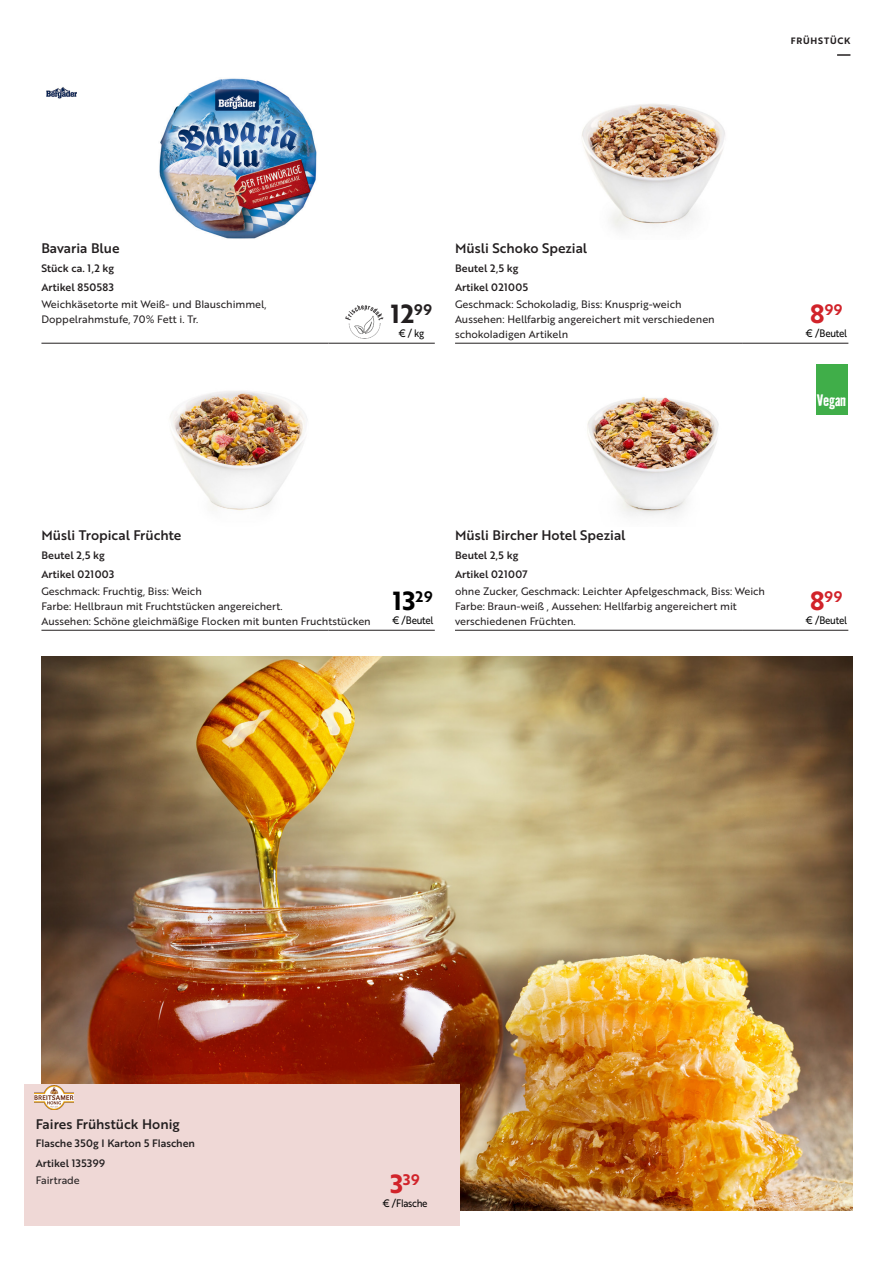
<style>
.page{position:relative;width:893px;height:1263px;background:#fff}
.page>*{position:absolute;margin:0;border:0;box-sizing:border-box;transform-origin:0 0}
.t1{font:25.5px "Brother 1816 Bold";color:#231f20}
.t2{font:25.5px "Brother 1816 Bold";color:#000}
.t3{font:700 15px "Badhouse";letter-spacing:-.04em;color:#fff}
.t4{font:14.85px "Brother 1816 Bold";color:#d1232a}
.t5{font:13.5px "Brother 1816 Medium";color:#231f20}
.t6{font:10.5px "Brother 1816 Regular";color:#231f20}
.t7{font:10.5px "Brother 1816 Medium";color:#231f20}
.t8{font:10.5px "Brother 1816 Medium";letter-spacing:.025em;color:#231f20}
.t9{font:10.5px "Brother 1816 Regular";letter-spacing:-.03em;color:#000;scale:.9 1}
.t10{font:10.5px "Brother 1816 Medium";letter-spacing:.02em;color:#231f20}
.t11{font:9px "Brother 1816 Bold";letter-spacing:.09em;color:#231f20}
.s1{font-size:25.5px}
</style>
<div class="page">
<hr style="left:455px;top:343px;width:287px;height:1px;background:#231f20">
<hr style="left:742px;top:343px;width:106px;height:1px;background:#231f20">
<img style="left:582px;top:104px;width:143px;height:127px">
<img style="left:345px;top:305px;width:39px;height:34px">
<svg style="left:837px;top:54px;width:13px;height:2px"></svg>
<img style="left:159px;top:78px;width:158px;height:161px">
<hr style="left:41px;top:343px;width:287px;height:1px;background:#231f20">
<hr style="left:328px;top:343px;width:107px;height:1px;background:#231f20">
<img style="left:47px;top:87px;width:30px;height:12px">
<img style="left:41px;top:657px;width:812px;height:554px">
<div style="left:24px;top:1084px;width:436px;height:141px;background:#efd8d6"></div>
<img style="left:170px;top:391px;width:137px;height:120px">
<hr style="left:41px;top:630px;width:287px;height:1px;background:#231f20">
<hr style="left:328px;top:630px;width:107px;height:1px;background:#231f20">
<img style="left:587px;top:396px;width:132px;height:120px">
<hr style="left:455px;top:630px;width:287px;height:1px;background:#231f20">
<hr style="left:742px;top:630px;width:106px;height:1px;background:#231f20">
<img style="left:35px;top:1086px;width:38px;height:23px">
<div style="left:816px;top:365px;width:32px;height:50px;background:#40ae49"></div>
<p class="t11" style="left:791px;top:34px;width:61px">FRÜHSTÜCK</p>
<p class="t5" style="left:41px;top:238px;width:80px">Bavaria Blue</p>
<p class="t7" style="left:41px;top:260px;width:74px">Stück ca. 1,2 kg</p>
<p class="t8" style="left:41px;top:279px;width:74px">Artikel 850583</p>
<p class="t6" style="left:41px;top:297px;width:227px">Weichkäsetorte mit Weiß- und Blauschimmel,</p>
<p class="t6" style="left:41px;top:312px;width:158px">Doppelrahmstufe, 70% Fett i. Tr.</p>
<p class="t1" style="left:391px;top:294px;width:43px">12<sup>99</sup></p>
<p class="t9" style="left:398px;top:325px;width:30px">€ / kg</p>
<p class="t5" style="left:455px;top:238px;width:134px">Müsli Schoko Spezial</p>
<p class="t7" style="left:455px;top:260px;width:65px">Beutel 2,5 kg</p>
<p class="t8" style="left:455px;top:279px;width:75px">Artikel 021005</p>
<p class="t6" style="left:455px;top:297px;width:228px">Geschmack: Schokoladig, Biss: Knusprig-weich</p>
<p class="t6" style="left:455px;top:312px;width:261px">Aussehen: Hellfarbig angereichert mit verschiedenen</p>
<p class="t6" style="left:455px;top:327px;width:115px">schokoladigen Artikeln</p>
<p class="t4" style="left:810px;top:298px;width:34px"><span class="s1">8</span>99</p>
<p class="t9" style="left:806px;top:325px;width:48px">€ /Beutel</p>
<p class="t3" style="left:817px;top:390px;width:31px">Vegan</p>
<p class="t5" style="left:41px;top:525px;width:142px">Müsli Tropical Früchte</p>
<p class="t7" style="left:41px;top:547px;width:65px">Beutel 2,5 kg</p>
<p class="t8" style="left:41px;top:566px;width:74px">Artikel 021003</p>
<p class="t6" style="left:41px;top:584px;width:162px">Geschmack: Fruchtig, Biss: Weich</p>
<p class="t6" style="left:41px;top:599px;width:243px">Farbe: Hellbraun mit Fruchtstücken angereichert.</p>
<p class="t6" style="left:41px;top:614px;width:331px">Aussehen: Schöne gleichmäßige Flocken mit bunten Fruchtstücken</p>
<p class="t2" style="left:393px;top:581px;width:41px">13<sup>29</sup></p>
<p class="t9" style="left:392px;top:612px;width:48px">€ /Beutel</p>
<p class="t5" style="left:455px;top:525px;width:172px">Müsli Bircher Hotel Spezial</p>
<p class="t7" style="left:455px;top:547px;width:65px">Beutel 2,5 kg</p>
<p class="t10" style="left:455px;top:566px;width:74px">Artikel 021007</p>
<p class="t6" style="left:455px;top:584px;width:312px">ohne Zucker, Geschmack: Leichter Apfelgeschmack, Biss: Weich</p>
<p class="t6" style="left:455px;top:599px;width:283px">Farbe: Braun-weiß , Aussehen: Hellfarbig angereichert mit</p>
<p class="t6" style="left:455px;top:614px;width:122px">verschiedenen Früchten.</p>
<p class="t4" style="left:810px;top:585px;width:34px"><span class="s1">8</span>99</p>
<p class="t9" style="left:805px;top:612px;width:48px">€ /Beutel</p>
<p class="t5" style="left:36px;top:1114px;width:146px">Faires Frühstück Honig</p>
<p class="t7" style="left:36px;top:1136px;width:161px">Flasche 350g I Karton 5 Flaschen</p>
<p class="t8" style="left:36px;top:1155px;width:71px">Artikel 135399</p>
<p class="t6" style="left:36px;top:1172px;width:46px">Fairtrade</p>
<p class="t4" style="left:390px;top:1168px;width:31px"><span class="s1">3</span>39</p>
<p class="t9" style="left:382px;top:1195px;width:52px">€ /Flasche</p>
</div>
